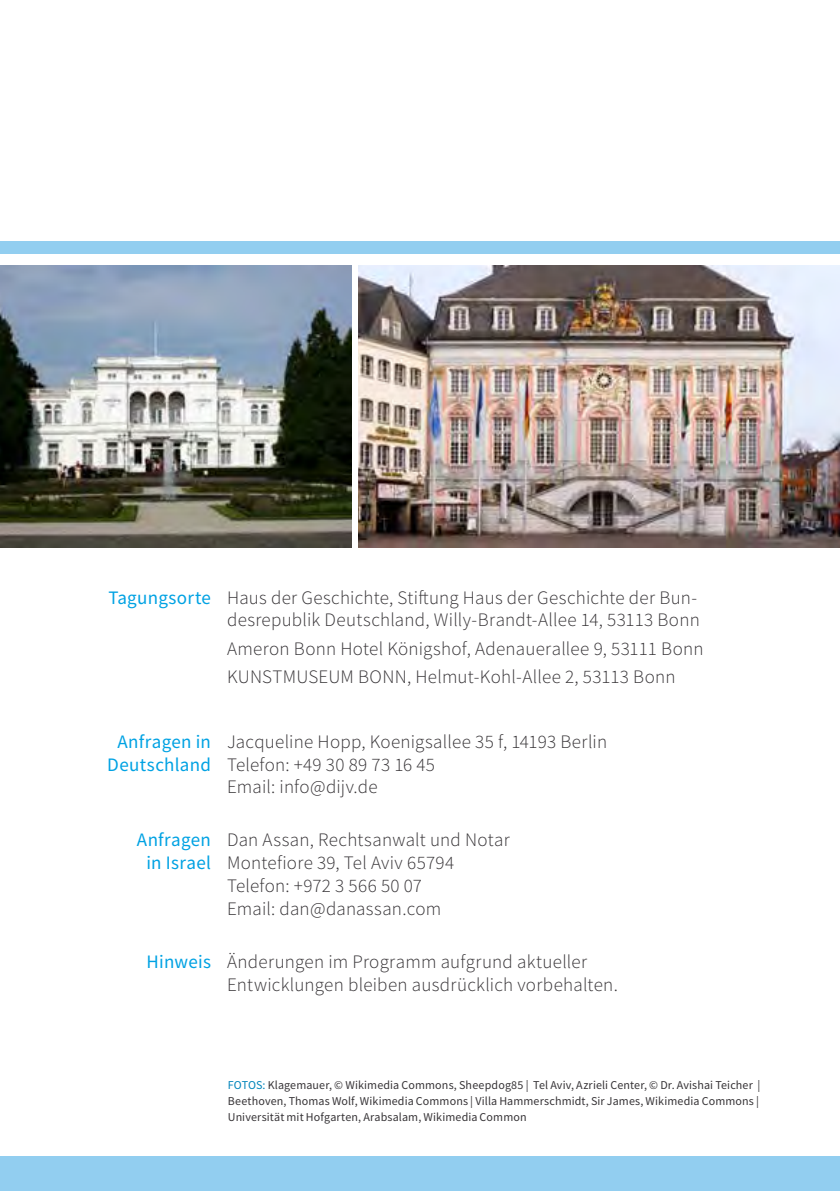
<style>
.page{position:relative;width:840px;height:1191px;background:#fff}
.page>*{position:absolute;margin:0;border:0;box-sizing:border-box;transform-origin:0 0}
.t1{font:300 19px/22.8px "Source Sans Pro";letter-spacing:.015em;color:#373437}
.t2{font:19px/22.8px "Source Sans Pro";letter-spacing:.02em;color:#00a2e3;text-align:center}
.t3{font:12px/16px "Source Sans Pro";letter-spacing:.01em;color:#373437;text-align:justify}
.t4{font:12px "Source Sans Pro";color:#0084ba}
.s1{font-weight:400;color:#00a2e3}
.s2{color:#0084ba}
</style>
<div class="page">
<img style="left:359px;top:265px;width:480px;height:282px">
<img style="left:0;top:265px;width:351px;height:282px">
<div style="left:0;top:1157px;width:839px;height:34px;background:#92cef0"></div>
<div style="left:0;top:241px;width:839px;height:13px;background:#92cef0"></div>
<p class="t1" style="left:108px;top:586px;width:592px;text-align:right"><span class="s1">Tagungsorte</span> Haus der Geschichte, Stiftung Haus der Geschichte der Bun&shy;desrepublik Deutschland, Willy-Brandt-Allee 14, 53113 Bonn</p>
<p class="t1" style="left:227px;top:634px;width:477px;line-height:28.4px">Ameron Bonn Hotel Königshof, Adenauerallee 9, 53111 Bonn<br>KUNSTMUSEUM BONN, Helmut-Kohl-Allee 2, 53113 Bonn</p>
<p class="t2" style="left:107px;top:730px;width:105px">Anfragen in<br>Deutschland</p>
<p class="t1" style="left:227px;top:730px;width:381px">Jacqueline Hopp, Koenigsallee 35 f, 14193 Berlin<br>Telefon: +49 30 89 73 16 45<br>Email: info@dijv.de</p>
<p class="t2" style="left:137px;top:828px;width:76px">Anfragen in Israel</p>
<p class="t1" style="left:227px;top:828px;width:284px">Dan Assan, Rechtsanwalt und Notar<br>Montefiore 39, Tel Aviv 65794<br>Telefon: +972 3 566 50 07<br>Email: dan@danassan.com</p>
<p class="t1" style="left:227px;top:950px;width:392px;text-indent:-80px"><span class="s1">Hinweis</span> Änderungen im Programm aufgrund aktueller<br>Entwicklungen bleiben ausdrücklich vorbehalten.</p>
<p class="t3" style="left:228px;top:1077px;width:533px;text-indent:35px"><span class="s2">:</span> Klagemauer, © Wikimedia Commons, Sheepdog85 | Tel Aviv, Azrieli Center, © Dr. Avishai Teicher | Beethoven, Thomas Wolf, Wikimedia Commons | Villa Hammerschmidt, Sir James, Wikimedia Commons | Universität mit Hofgarten, Arabsalam, Wikimedia Common</p>
<p class="t4" style="left:228px;top:1077px;width:9px">Fotos</p>
</div>
